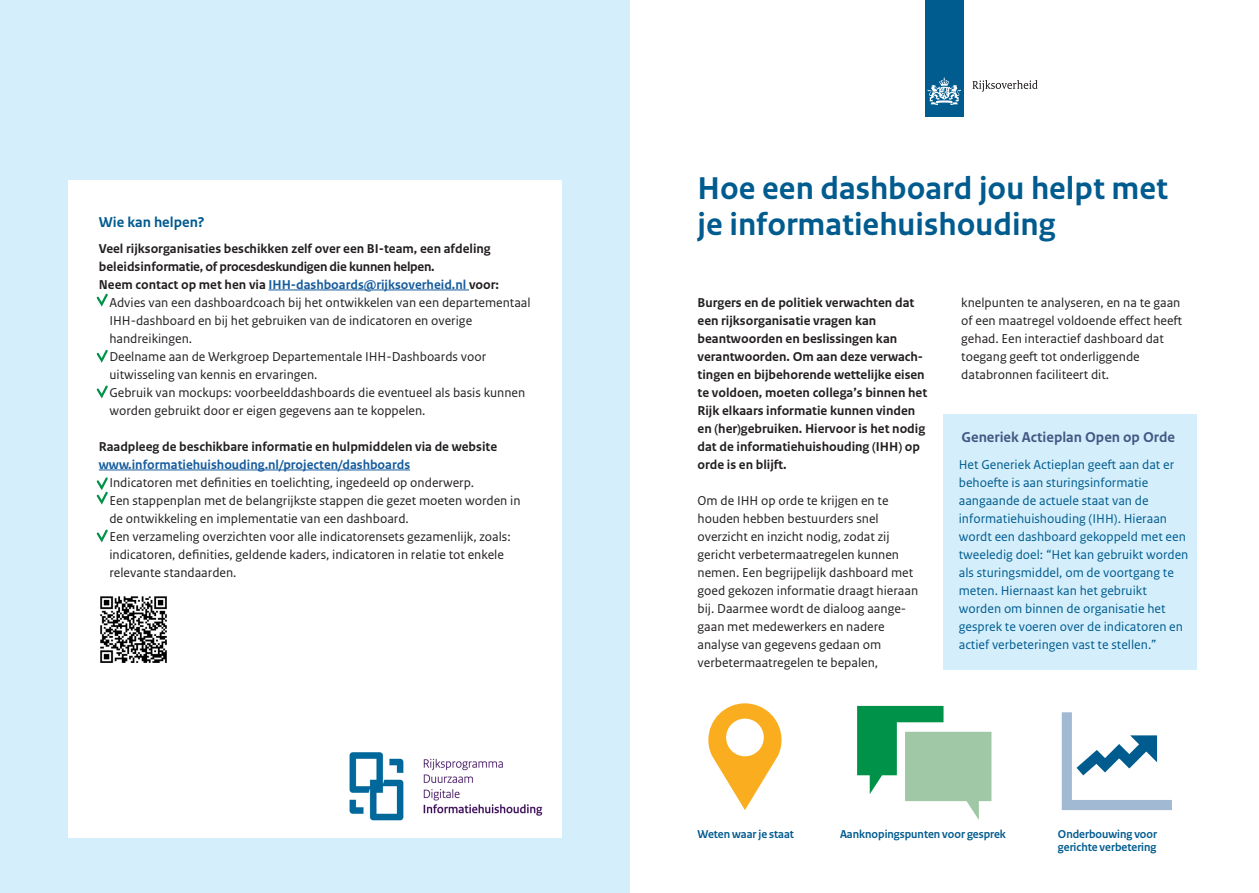
<style>
.page{position:relative;width:1259px;height:893px;background:#fff}
.page>*{position:absolute;margin:0;border:0;box-sizing:border-box;transform-origin:0 0}
.t1{font:700 33.15px "Rijksoverheid Sans Text";color:#005b8f}
.t2{font:700 15px "Rijksoverheid Sans Text";color:#435984}
.t3{font:700 15px "Rijksoverheid Sans Text";color:#005b8f}
.t4{font:13.5px/18px "Rijksoverheid Sans Text";color:#231f20}
.t5{font:700 13.5px/18px "Rijksoverheid Sans Text";color:#231f20}
.t6{font:13.5px/18px "Rijksoverheid Sans Text";color:#005b8f}
.t7{font:700 13.5px "Rijksoverheid Sans Text";color:#175d9e}
.t8{font:700 12px/13.5px "Rijksoverheid Sans Heading";color:#005b8f}
.s1{color:#231f20}
.s2{color:#175d9e}
</style>
<div class="page">
<svg style="left:708px;top:703px;width:73px;height:107px"></svg>
<svg style="left:857px;top:706px;width:134px;height:114px"></svg>
<svg style="left:1061px;top:712px;width:111px;height:99px"></svg>
<div style="left:925px;top:0;width:38px;height:116px;background:#005b8f"></div>
<svg style="left:927px;top:77px;width:34px;height:28px"></svg>
<svg style="left:972px;top:80px;width:65px;height:12px"></svg>
<div style="left:0;top:0;width:629px;height:893px;background:#d4effb"></div>
<div style="left:68px;top:181px;width:493px;height:657px;background:#fff"></div>
<hr style="left:268px;top:290px;width:201px;height:1px;background:#175d9e">
<hr style="left:99px;top:470px;width:311px;height:1px;background:#175d9e">
<img style="left:100px;top:596px;width:67px;height:67px">
<div style="left:943px;top:415px;width:253px;height:255px;background:#d4effb"></div>
<svg style="left:96px;top:293px;width:12px;height:14px"></svg>
<svg style="left:96px;top:349px;width:12px;height:14px"></svg>
<svg style="left:96px;top:385px;width:12px;height:14px"></svg>
<svg style="left:96px;top:477px;width:12px;height:28px"></svg>
<svg style="left:96px;top:529px;width:12px;height:14px"></svg>
<img style="left:349px;top:752px;width:194px;height:69px">
<p class="t3" style="left:99px;top:214px;width:107px">Wie kan helpen?</p>
<p class="t5" style="left:99px;top:239px;width:393px">Veel rijksorganisaties beschikken zelf over een BI-team, een afdeling beleidsinformatie, of procesdeskundigen die kunnen helpen.</p>
<p class="t7" style="left:99px;top:277px;width:401px"><span class="s1">Neem contact op met hen via</span> IHH-dashboards@rijksoverheid.nl <span class="s1">voor:</span></p>
<p class="t4" style="left:109px;top:293px;width:423px">Advies van een dashboardcoach bij het ontwikkelen van een departementaal<br>IHH-dashboard en bij het gebruiken van de indicatoren en overige handreikingen.</p>
<p class="t4" style="left:109px;top:347px;width:378px">Deelname aan de Werkgroep Departementale IHH-Dashboards voor uitwisseling van kennis en ervaringen.</p>
<p class="t4" style="left:109px;top:383px;width:417px">Gebruik van mockups: voorbeelddashboards die eventueel als basis kunnen worden gebruikt door er eigen gegevens aan te koppelen.</p>
<p class="t5" style="left:99px;top:437px;width:400px">Raadpleeg de beschikbare informatie en hulpmiddelen via de website <span class="s2">www.informatiehuishouding.nl/projecten/dashboards</span></p>
<p class="t4" style="left:109px;top:473px;width:366px">Indicatoren met definities en toelichting, ingedeeld op onderwerp.</p>
<p class="t4" style="left:109px;top:491px;width:413px">Een stappenplan met de belangrijkste stappen die gezet moeten worden in de ontwikkeling en implementatie van een dashboard.</p>
<p class="t4" style="left:109px;top:527px;width:403px">Een verzameling overzichten voor alle indicatorensets gezamenlijk, zoals: indicatoren, definities, geldende kaders, indicatoren in relatie tot enkele relevante standaarden.</p>
<p class="t1" style="left:697px;top:169px;width:472px">Hoe een dashboard jou helpt met</p>
<p class="t1" style="left:697px;top:205px;width:360px">je informatiehuishouding</p>
<p class="t5" style="left:697px;top:293px;width:231px">Burgers en de politiek verwachten dat een rijksorganisatie vragen kan beantwoorden en beslissingen kan verantwoorden. Om aan deze verwach&shy;tingen en bijbehorende wettelijke eisen te voldoen, moeten collega’s binnen het Rijk elkaars informatie kunnen vinden en (her)gebruiken. Hiervoor is het nodig dat de informatiehuishouding (IHH) op orde is en blijft.</p>
<p class="t4" style="left:697px;top:491px;width:222px">Om de IHH op orde te krijgen en te houden hebben bestuurders snel overzicht en inzicht nodig, zodat zij gericht verbetermaatregelen kunnen nemen. Een begrijpelijk dashboard met goed gekozen informatie draagt hieraan bij. Daarmee wordt de dialoog aange&shy;gaan met medewerkers en nadere analyse van gegevens gedaan om verbetermaatregelen te bepalen,</p>
<p class="t4" style="left:961px;top:293px;width:222px">knelpunten te analyseren, en na te gaan of een maatregel voldoende effect heeft gehad. Een interactief dashboard dat toegang geeft tot onderliggende databronnen faciliteert dit.</p>
<p class="t2" style="left:961px;top:428px;width:215px">Generiek Actieplan Open op Orde</p>
<p class="t6" style="left:958px;top:455px;width:231px">Het Generiek Actieplan geeft aan dat er behoefte is aan sturingsinformatie aangaande de actuele staat van de informatiehuishouding (IHH). Hieraan wordt een dashboard gekoppeld met een tweeledig doel: “Het kan gebruikt worden als sturingsmiddel, om de voortgang te meten. Hiernaast kan het gebruikt worden om binnen de organisatie het gesprek te voeren over de indicatoren en actief verbeteringen vast te stellen.”</p>
<p class="t8" style="left:697px;top:827px;width:98px">Weten waar je staat</p>
<p class="t8" style="left:840px;top:827px;width:167px">Aanknopingspunten voor gesprek</p>
<p class="t8" style="left:1058px;top:827px;width:101px">Onderbouwing voor gerichte verbetering</p>
</div>
